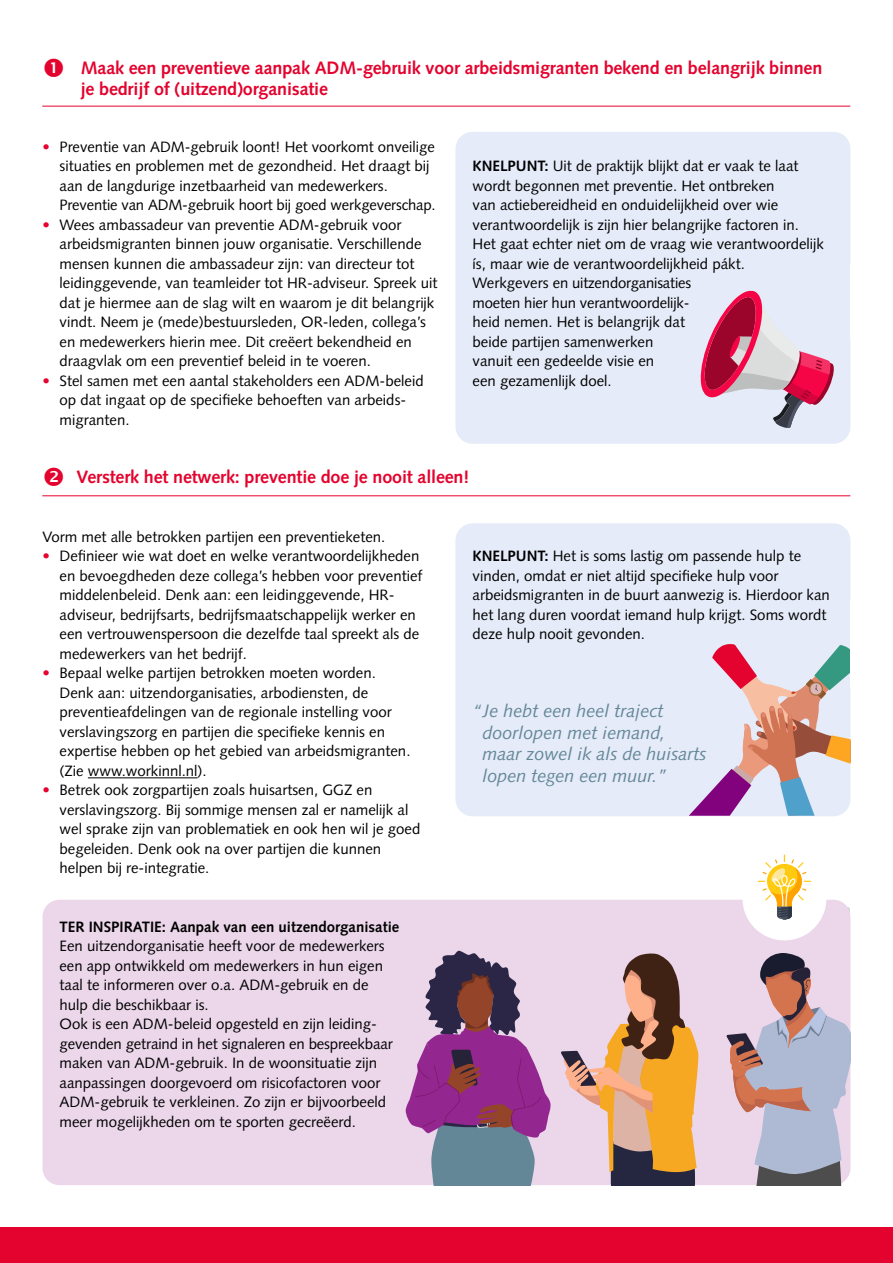
<style>
.page{position:relative;width:893px;height:1263px;background:#fff}
.page>*{position:absolute;margin:0;border:0;box-sizing:border-box;transform-origin:0 0}
.t1{font:700 18px/21.6px "Syntax LT Pro";letter-spacing:-.01em;color:#e4032e}
.t2{font:italic 18px/21.6px "Syntax LT Std";color:#648798}
.t3{font:15px/19.5px "Syntax LT Std";color:#000}
.t4{font:700 15px "Syntax LT Std";color:#000}
.s1{font-weight:700;color:#e4032e}
.s2{font-weight:700}
</style>
<div class="page">
<div style="left:0;top:1227px;width:893px;height:36px;background:#e4032e"></div>
<hr style="left:42px;top:106px;width:808px;height:1px;background:#e4032e">
<hr style="left:42px;top:495px;width:808px;height:1px;background:#e4032e">
<div style="left:455px;top:132px;width:395px;height:312px;background:#e5ebf8;border-radius:17px"></div>
<hr style="left:88px;top:777px;width:110px;height:1px;background:#000">
<div style="left:455px;top:523px;width:395px;height:293px;background:#e5ebf8;border-radius:17px"></div>
<div style="left:43px;top:900px;width:807px;height:285px;background:#ebd6ea;border-radius:17px"></div>
<div style="left:743px;top:857px;width:83px;height:83px;background:#fff;border-radius:50%"></div>
<svg style="left:726px;top:953px;width:124px;height:232px"></svg>
<svg style="left:561px;top:953px;width:138px;height:232px"></svg>
<svg style="left:406px;top:951px;width:145px;height:234px"></svg>
<svg style="left:758px;top:854px;width:53px;height:66px"></svg>
<svg style="left:689px;top:644px;width:162px;height:172px"></svg>
<svg style="left:700px;top:290px;width:151px;height:139px"></svg>
<p class="t1" style="left:81px;top:56px;width:743px">Maak een preventieve aanpak ADM-gebruik voor arbeidsmigranten bekend en belangrijk binnen je bedrijf of (uitzend)organisatie</p>
<p class="t3" style="left:60px;top:137px;width:378px;text-indent:-17px"><span class="s1">•</span> Preventie van ADM-gebruik loont! Het voorkomt onveilige situaties en problemen met de gezondheid. Het draagt bij aan de langdurige inzetbaarheid van medewerkers.<br>Preventie van ADM-gebruik hoort bij goed werkgeverschap.</p>
<p class="t3" style="left:60px;top:215px;width:379px;text-indent:-17px"><span class="s1">•</span> Wees ambassadeur van preventie ADM-gebruik voor arbeidsmigranten binnen jouw organisatie. Verschillende mensen kunnen die ambassadeur zijn: van directeur tot leidinggevende, van teamleider tot HR-adviseur. Spreek uit dat je hiermee aan de slag wilt en waarom je dit belangrijk vindt. Neem je (mede)bestuursleden, OR-leden, collega’s en medewerkers hierin mee. Dit creëert bekendheid en draagvlak om een preventief beleid in te voeren.</p>
<p class="t3" style="left:60px;top:371px;width:366px;text-indent:-17px"><span class="s1">•</span> Stel samen met een aantal stakeholders een ADM-beleid op dat ingaat op de specifieke behoeften van arbeids&shy;migranten.</p>
<p class="t3" style="left:472px;top:156px;width:353px"><span class="s2">KNELPUNT:</span> Uit de praktijk blijkt dat er vaak te laat wordt begonnen met preventie. Het ontbreken<br>van actiebereidheid en onduidelijkheid over wie verantwoordelijk is zijn hier belangrijke factoren in.<br>Het gaat echter niet om de vraag wie verantwoordelijk ís, maar wie de verantwoordelijkheid pákt.<br>Werkgevers en uitzendorganisaties<br>moeten hier hun verantwoordelijk-<br>heid nemen. Het is belangrijk dat<br>beide partijen samenwerken<br>vanuit een gedeelde visie en<br>een gezamenlijk doel.</p>
<p class="t1" style="left:77px;top:466px;width:394px">Versterk het netwerk: preventie doe je nooit alleen!</p>
<p class="t3" style="left:43px;top:527px;width:344px">Vorm met alle betrokken partijen een preventieketen.</p>
<p class="t3" style="left:60px;top:546px;width:365px;text-indent:-17px"><span class="s1">•</span> Definieer wie wat doet en welke verantwoordelijkheden en bevoegdheden deze collega’s hebben voor preventief middelenbeleid. Denk aan: een leidinggevende, HR&shy;adviseur, bedrijfsarts, bedrijfsmaatschappelijk werker en een vertrouwenspersoon die dezelfde taal spreekt als de medewerkers van het bedrijf.</p>
<p class="t3" style="left:60px;top:663px;width:352px;text-indent:-17px"><span class="s1">•</span> Bepaal welke partijen betrokken moeten worden.<br>Denk aan: uitzendorganisaties, arbodiensten, de preventieafdelingen van de regionale instelling voor verslavingszorg en partijen die specifieke kennis en expertise hebben op het gebied van arbeidsmigranten. (Zie www.workinnl.nl).</p>
<p class="t3" style="left:60px;top:780px;width:362px;text-indent:-17px"><span class="s1">•</span> Betrek ook zorgpartijen zoals huisartsen, GGZ en verslavingszorg. Bij sommige mensen zal er namelijk al wel sprake zijn van problematiek en ook hen wil je goed begeleiden. Denk ook na over partijen die kunnen helpen bij re-integratie.</p>
<p class="t4" style="left:60px;top:918px;width:341px">TER INSPIRATIE: Aanpak van een uitzendorganisatie</p>
<p class="t3" style="left:60px;top:936px;width:335px">Een uitzendorganisatie heeft voor de medewerkers een app ontwikkeld om medewerkers in hun eigen taal te informeren over o.a. ADM-gebruik en de hulp die beschikbaar is.<br>Ook is een ADM-beleid opgesteld en zijn leiding&shy;gevenden getraind in het signaleren en bespreekbaar maken van ADM-gebruik. In de woonsituatie zijn aanpassingen doorgevoerd om risicofactoren voor ADM-gebruik te verkleinen. Zo zijn er bijvoorbeeld meer mogelijkheden om te sporten gecreëerd.</p>
<p class="t3" style="left:472px;top:546px;width:359px"><span class="s2">KNELPUNT:</span> Het is soms lastig om passende hulp te vinden, omdat er niet altijd specifieke hulp voor arbeidsmigranten in de buurt aanwezig is. Hierdoor kan het lang duren voordat iemand hulp krijgt. Soms wordt deze hulp nooit gevonden.</p>
<p class="t2" style="left:482px;top:700px;width:226px;text-indent:-10px">“Je hebt een heel traject doorlopen met iemand, maar zowel ik als de huisarts lopen tegen een muur.”</p>
</div>
